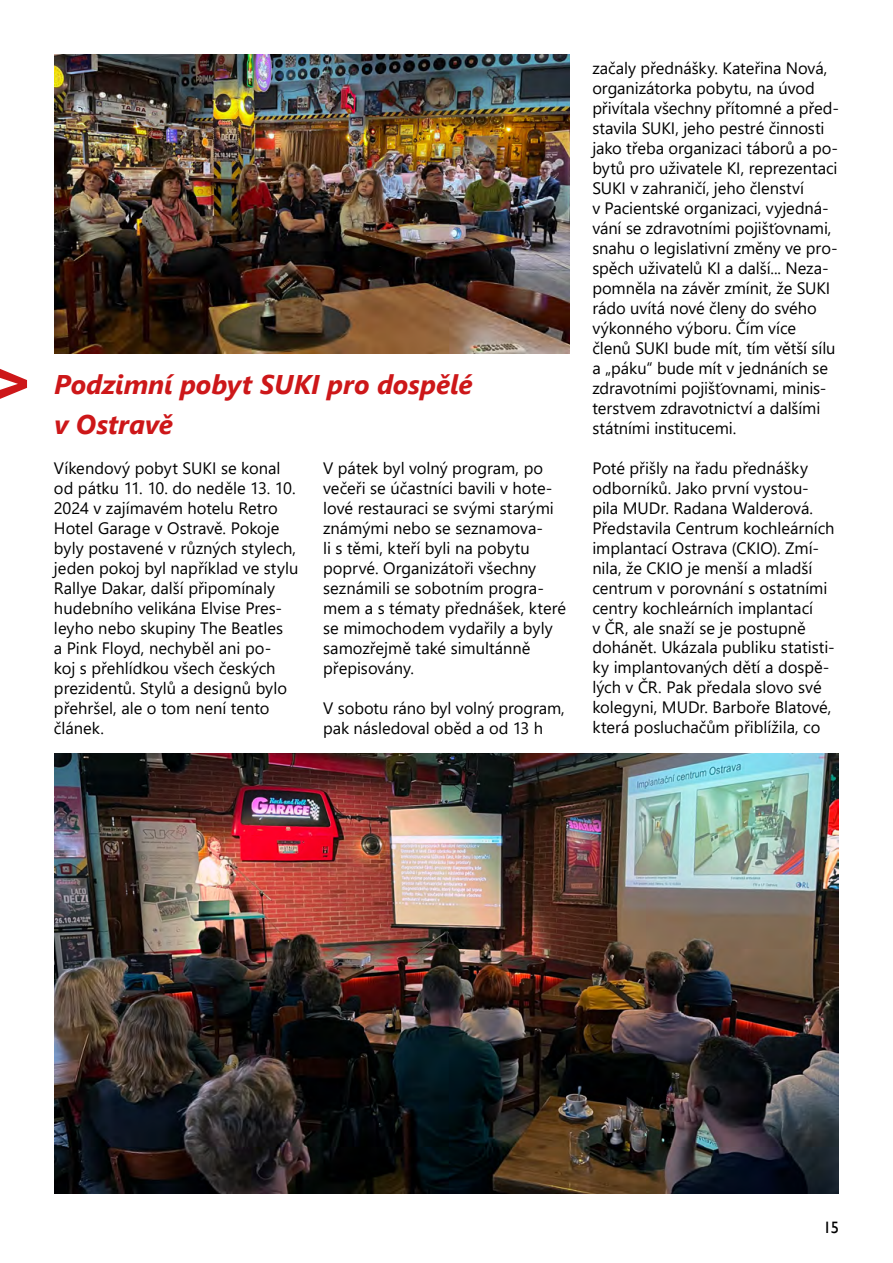
<style>
.page{position:relative;width:893px;height:1263px;background:#fff}
.page>*{position:absolute;margin:0;border:0;box-sizing:border-box;transform-origin:0 0}
.t1{font:italic 700 27px/39.9px "Segoe UI";letter-spacing:-.005em;color:#cd1719}
.t2{font:16.5px/20px "Segoe UI";color:#000}
.t3{font:16.5px "Gill Sans";color:#000}
</style>
<div class="page">
<svg style="left:0;top:369px;width:27px;height:30px"></svg>
<img style="left:54px;top:54px;width:516px;height:300px">
<img style="left:54px;top:753px;width:785px;height:440px">
<h1 class="t1" style="left:54px;top:360px;width:420px">Podzimní pobyt SUKI pro dospělé v Ostravě</h1>
<p class="t2" style="left:323px;top:456px;width:245px">V pátek byl volný program, po večeři se účastníci bavili v hote&shy;lové restauraci se svými starými známými nebo se seznamova-<br>li s těmi, kteří byli na pobytu poprvé. Organizátoři všechny seznámili se sobotním progra&shy;mem a s tématy přednášek, které se mimochodem vydařily a byly samozřejmě také simultánně přepisovány.</p>
<p class="t2" style="left:323px;top:696px;width:243px">V sobotu ráno byl volný program, pak následoval oběd a od 13 h</p>
<p class="t2" style="left:54px;top:456px;width:246px">Víkendový pobyt SUKI se konal od pátku 11. 10. do neděle 13. 10.<br>2024 v zajímavém hotelu Retro<br>Hotel Garage v Ostravě. Pokoje byly postavené v různých stylech, jeden pokoj byl například ve stylu<br>Rallye Dakar, další připomínaly hudebního velikána Elvise Pres&shy;leyho nebo skupiny The Beatles<br>a Pink Floyd, nechyběl ani po-<br>koj s přehlídkou všech českých prezidentů. Stylů a designů bylo přehršel, ale o tom není tento článek.</p>
<p class="t2" style="left:592px;top:57px;width:248px">začaly přednášky. Kateřina Nová, organizátorka pobytu, na úvod přivítala všechny přítomné a před&shy;stavila SUKI, jeho pestré činnosti jako třeba organizaci táborů a po&shy;bytů pro uživatele KI, reprezentaci<br>SUKI v zahraničí, jeho členství<br>v Pacientské organizaci, vyjedná&shy;vání se zdravotními pojišťovnami, snahu o legislativní změny ve pro&shy;spěch uživatelů KI a další... Neza&shy;pomněla na závěr zmínit, že SUKI rádo uvítá nové členy do svého výkonného výboru. Čím více<br>členů SUKI bude mít, tím větší sílu a „páku“ bude mít v jednáních se zdravotními pojišťovnami, minis&shy;terstvem zdravotnictví a dalšími státními institucemi.</p>
<p class="t2" style="left:592px;top:456px;width:244px">Poté přišly na řadu přednášky odborníků. Jako první vystou&shy;pila MUDr. Radana Walderová.<br>Představila Centrum kochleárních implantací Ostrava (CKIO). Zmí&shy;nila, že CKIO je menší a mladší centrum v porovnání s ostatními centry kochleárních implantací<br>v ČR, ale snaží se je postupně dohánět. Ukázala publiku statisti&shy;ky implantovaných dětí a dospě&shy;lých v ČR. Pak předala slovo své kolegyni, MUDr. Barboře Blatové, která posluchačům přiblížila, co</p>
<p class="t3" style="left:823px;top:1218px;width:17px">15</p>
</div>
